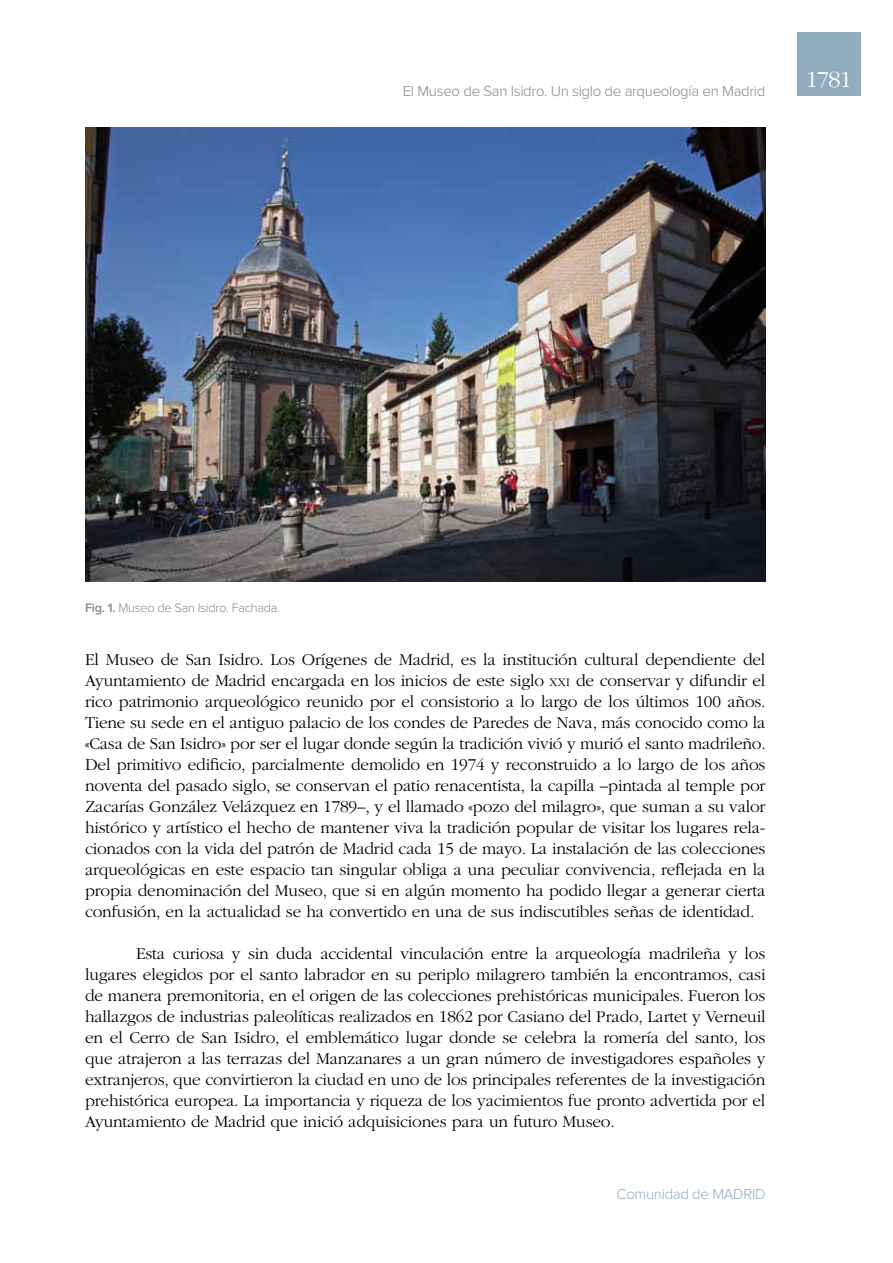
<style>
.page{position:relative;width:893px;height:1263px;background:#fff}
.page>*{position:absolute;margin:0;border:0;box-sizing:border-box;transform-origin:0 0}
.t1{font:300 24px "ITC Garamond Std";color:#fff}
.t2{font:300 17.25px/21px "ITC Garamond Std";letter-spacing:-.01em;color:#000;text-align:justify}
.t3{font:300 15px "Proxima Nova";letter-spacing:-.02em;color:#87888a}
.t4{font:300 15px "Proxima Nova";letter-spacing:-.02em;color:#91acbc}
.t5{font:300 12.75px "Proxima Nova";letter-spacing:-.02em;color:#87888a}
.s1{font-weight:600}
.s2{font-size:12.15px}
</style>
<div class="page">
<div style="left:797px;top:32px;width:64px;height:64px;background:#91acbc"></div>
<img style="left:85px;top:128px;width:680px;height:453px">
<p class="t3" style="left:403px;top:84px;width:364px">El Museo de San Isidro. Un siglo de arqueología en Madrid</p>
<h1 class="t1" style="left:806px;top:67px;width:47px">1781</h1>
<p class="t5" style="left:85px;top:602px;width:196px"><span class="s1">Fig. 1.</span> Museo de San Isidro. Fachada.</p>
<p class="t2" style="left:85px;top:650px;width:682px">El Museo de San Isidro. Los Orígenes de Madrid, es la institución cultural dependiente del Ayuntamiento de Madrid encargada en los inicios de este siglo <span class="s2">xxi</span> de conservar y difundir el rico patrimonio arqueológico reunido por el consistorio a lo largo de los últimos 100 años.<br>Tiene su sede en el antiguo palacio de los condes de Paredes de Nava, más conocido como la «Casa de San Isidro» por ser el lugar donde según la tradición vivió y murió el santo madrileño.<br>Del primitivo edificio, parcialmente demolido en 1974 y reconstruido a lo largo de los años noventa del pasado siglo, se conservan el patio renacentista, la capilla –pintada al temple por Zacarías González Velázquez en 1789–, y el llamado «pozo del milagro», que suman a su valor histórico y artístico el hecho de mantener viva la tradición popular de visitar los lugares rela&shy;cionados con la vida del patrón de Madrid cada 15 de mayo. La instalación de las colecciones arqueológicas en este espacio tan singular obliga a una peculiar convivencia, reflejada en la propia denominación del Museo, que si en algún momento ha podido llegar a generar cierta confusión, en la actualidad se ha convertido en una de sus indiscutibles señas de identidad.</p>
<p class="t2" style="left:85px;top:944px;width:682px;text-indent:51px">Esta curiosa y sin duda accidental vinculación entre la arqueología madrileña y los lugares elegidos por el santo labrador en su periplo milagrero también la encontramos, casi de manera premonitoria, en el origen de las colecciones prehistóricas municipales. Fueron los hallazgos de industrias paleolíticas realizados en 1862 por Casiano del Prado, Lartet y Verneuil en el Cerro de San Isidro, el emblemático lugar donde se celebra la romería del santo, los que atrajeron a las terrazas del Manzanares a un gran número de investigadores españoles y extranjeros, que convirtieron la ciudad en uno de los principales referentes de la investigación prehistórica europea. La importancia y riqueza de los yacimientos fue pronto advertida por el Ayuntamiento de Madrid que inició adquisiciones para un futuro Museo.</p>
<p class="t4" style="left:617px;top:1187px;width:144px">Comunidad de MADRID</p>
</div>
